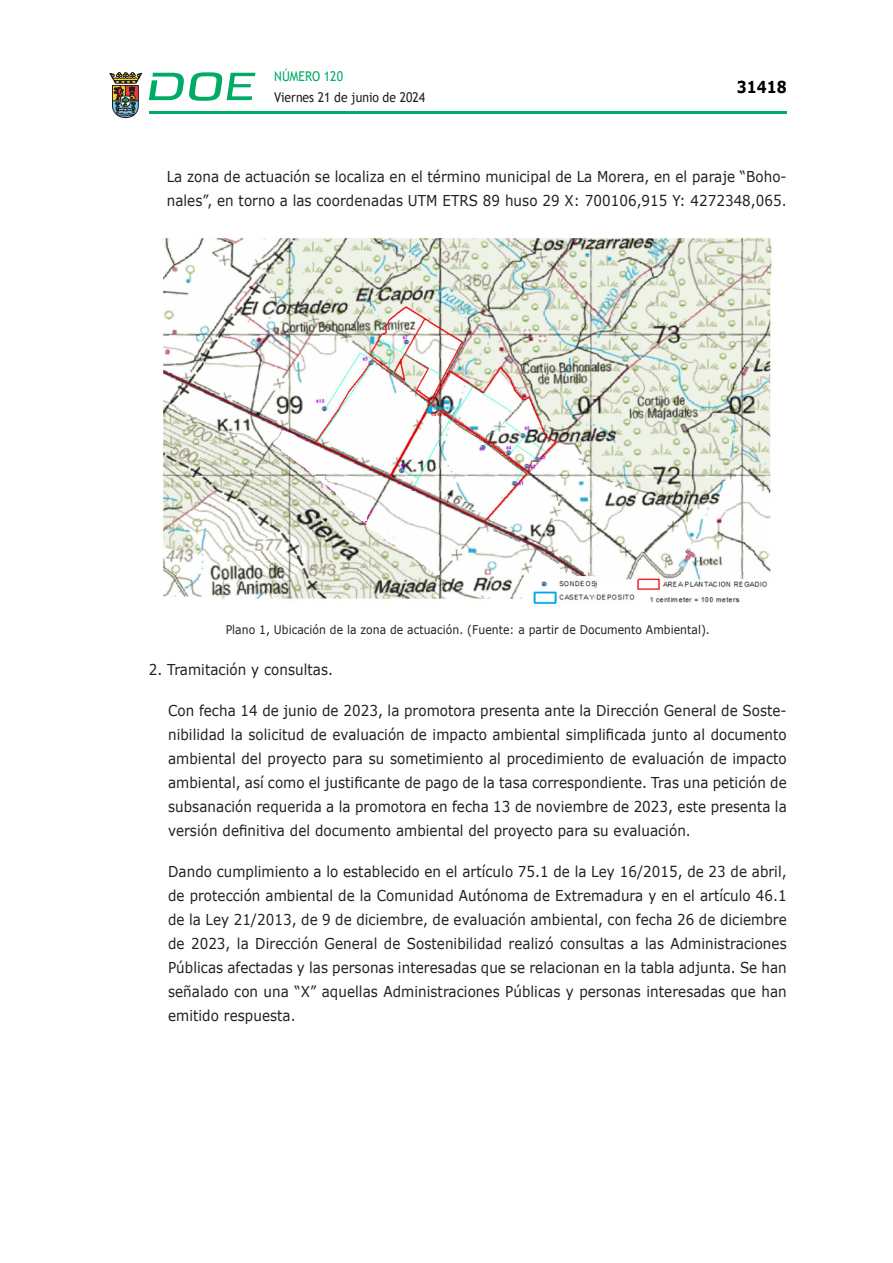
<style>
.page{position:relative;width:893px;height:1263px;background:#fff}
.page>*{position:absolute;margin:0;border:0;box-sizing:border-box;transform-origin:0 0}
.t1{font:700 16.5px "Verdana";color:#000;scale:.85 1}
.CUERPO_DE_TEXTO{font:15px/24px "Verdana";letter-spacing:.005em;color:#231f20;text-align:justify;scale:.9 1}
.t2{font:13.5px "Trebuchet MS";color:#231f20;scale:.9 1}
.t3{font:13.5px "Trebuchet MS";color:#00ab67;scale:.9 1}
.CUERPO_DE_TEXTO-2{font:12px "Verdana";letter-spacing:.005em;color:#231f20;scale:.9 1}
</style>
<div class="page">
<hr style="left:149px;top:111px;width:638px;height:3px;background:#00ab66">
<svg style="left:109px;top:72px;width:33px;height:46px"></svg>
<svg style="left:149px;top:72px;width:106px;height:29px"></svg>
<img style="left:163px;top:238px;width:609px;height:367px">
<p class="t3" style="left:274px;top:67px;width:78px">NÚMERO 120</p>
<p class="t2" style="left:274px;top:88px;width:169px">Viernes 21 de junio de 2024</p>
<p class="t1" style="left:737px;top:75px;width:60px">31418</p>
<p class="CUERPO_DE_TEXTO" style="left:167px;top:164px;width:690px">La zona de actuación se localiza en el término municipal de La Morera, en el paraje “Boho&shy;nales”, en torno a las coordenadas UTM ETRS 89 huso 29 X: 700106,915 Y: 4272348,065.</p>
<p class="CUERPO_DE_TEXTO-2" style="left:226px;top:621px;width:539px">Plano 1, Ubicación de la zona de actuación. (Fuente: a partir de Documento Ambiental).</p>
<p class="CUERPO_DE_TEXTO" style="left:149px;top:657px;width:206px">2. Tramitación y consultas.</p>
<p class="CUERPO_DE_TEXTO" style="left:168px;top:698px;width:689px">Con fecha 14 de junio de 2023, la promotora presenta ante la Dirección General de Soste&shy;nibilidad la solicitud de evaluación de impacto ambiental simplificada junto al documento ambiental del proyecto para su sometimiento al procedimiento de evaluación de impacto ambiental, así como el justificante de pago de la tasa correspondiente. Tras una petición de subsanación requerida a la promotora en fecha 13 de noviembre de 2023, este presenta la versión definitiva del documento ambiental del proyecto para su evaluación.</p>
<p class="CUERPO_DE_TEXTO" style="left:168px;top:859px;width:689px">Dando cumplimiento a lo establecido en el artículo 75.1 de la Ley 16/2015, de 23 de abril, de protección ambiental de la Comunidad Autónoma de Extremadura y en el artículo 46.1 de la Ley 21/2013, de 9 de diciembre, de evaluación ambiental, con fecha 26 de diciembre de 2023, la Dirección General de Sostenibilidad realizó consultas a las Administraciones Públicas afectadas y las personas interesadas que se relacionan en la tabla adjunta. Se han señalado con una “X” aquellas Administraciones Públicas y personas interesadas que han emitido respuesta.</p>
</div>
